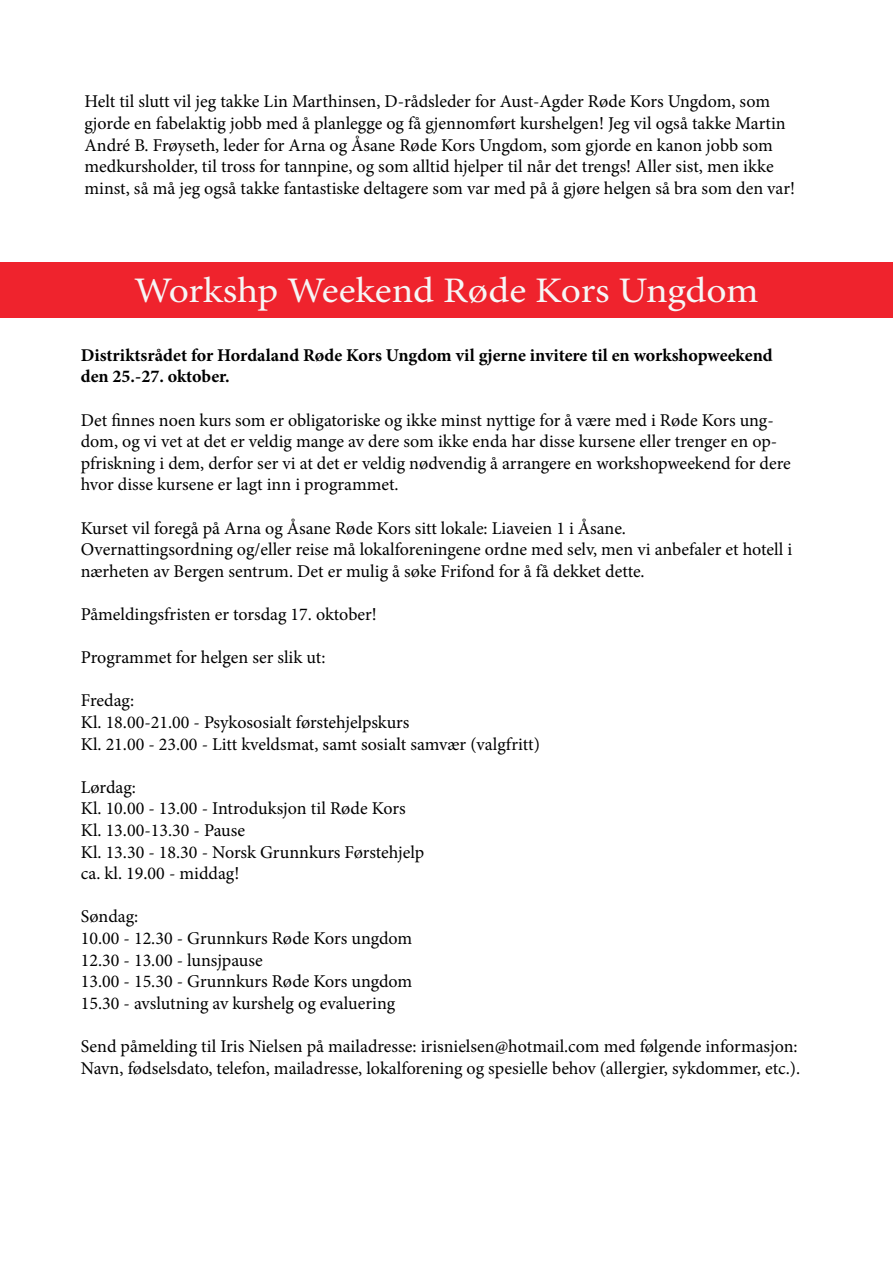
<style>
.page{position:relative;width:893px;height:1263px;background:#fff}
.page>*{position:absolute;margin:0;border:0;box-sizing:border-box;transform-origin:0 0}
.t1{font:36px "Minion Pro";letter-spacing:-.005em;color:#f6f6f6;scale:1.1 1}
.t2{font:18px/21.6px "Minion Pro";color:#000}
.t3{font:700 18px/21.6px "Minion Pro";letter-spacing:-.005em;color:#000}
</style>
<div class="page">
<div style="left:0;top:263px;width:893px;height:55px;background:#ef232d"></div>
<p class="t2" style="left:85px;top:91px;width:712px">Helt til slutt vil jeg takke Lin Marthinsen, D-rådsleder for Aust-Agder Røde Kors Ungdom, som gjorde en fabelaktig jobb med å planlegge og få gjennomført kurshelgen! Jeg vil også takke Martin André B. Frøyseth, leder for Arna og Åsane Røde Kors Ungdom, som gjorde en kanon jobb som medkursholder, til tross for tannpine, og som alltid hjelper til når det trengs! Aller sist, men ikke minst, så må jeg også takke fantastiske deltagere som var med på å gjøre helgen så bra som den var!</p>
<h1 class="t1" style="left:134px;top:267px;width:569px">Workshp Weekend Røde Kors Ungdom</h1>
<p class="t3" style="left:81px;top:344px;width:693px">Distriktsrådet for Hordaland Røde Kors Ungdom vil gjerne invitere til en workshopweekend den 25.-27. oktober.</p>
<p class="t2" style="left:81px;top:409px;width:712px">Det finnes noen kurs som er obligatoriske og ikke minst nyttige for å være med i Røde Kors ung&shy;dom, og vi vet at det er veldig mange av dere som ikke enda har disse kursene eller trenger en op&shy;pfriskning i dem, derfor ser vi at det er veldig nødvendig å arrangere en workshopweekend for dere hvor disse kursene er lagt inn i programmet.</p>
<p class="t2" style="left:81px;top:517px;width:713px">Kurset vil foregå på Arna og Åsane Røde Kors sitt lokale: Liaveien 1 i Åsane.<br>Overnattingsordning og/eller reise må lokalforeningene ordne med selv, men vi anbefaler et hotell i nærheten av Bergen sentrum. Det er mulig å søke Frifond for å få dekket dette.</p>
<p class="t2" style="left:81px;top:603px;width:298px">Påmeldingsfristen er torsdag 17. oktober!</p>
<p class="t2" style="left:81px;top:647px;width:246px">Programmet for helgen ser slik ut:</p>
<p class="t2" style="left:81px;top:690px;width:461px">Fredag:<br>Kl. 18.00-21.00 - Psykososialt førstehjelpskurs<br>Kl. 21.00 - 23.00 - Litt kveldsmat, samt sosialt samvær (valgfritt)</p>
<p class="t2" style="left:81px;top:776px;width:345px">Lørdag:<br>Kl. 10.00 - 13.00 - Introduksjon til Røde Kors<br>Kl. 13.00-13.30 - Pause<br>Kl. 13.30 - 18.30 - Norsk Grunnkurs Førstehjelp ca. kl. 19.00 - middag!</p>
<p class="t2" style="left:81px;top:906px;width:333px">Søndag:<br>10.00 - 12.30 - Grunnkurs Røde Kors ungdom<br>12.30 - 13.00 - lunsjpause<br>13.00 - 15.30 - Grunnkurs Røde Kors ungdom<br>15.30 - avslutning av kurshelg og evaluering</p>
<p class="t2" style="left:81px;top:1035px;width:721px">Send påmelding til Iris Nielsen på mailadresse: irisnielsen@hotmail.com med følgende informasjon:<br>Navn, fødselsdato, telefon, mailadresse, lokalforening og spesielle behov (allergier, sykdommer, etc.).</p>
</div>
